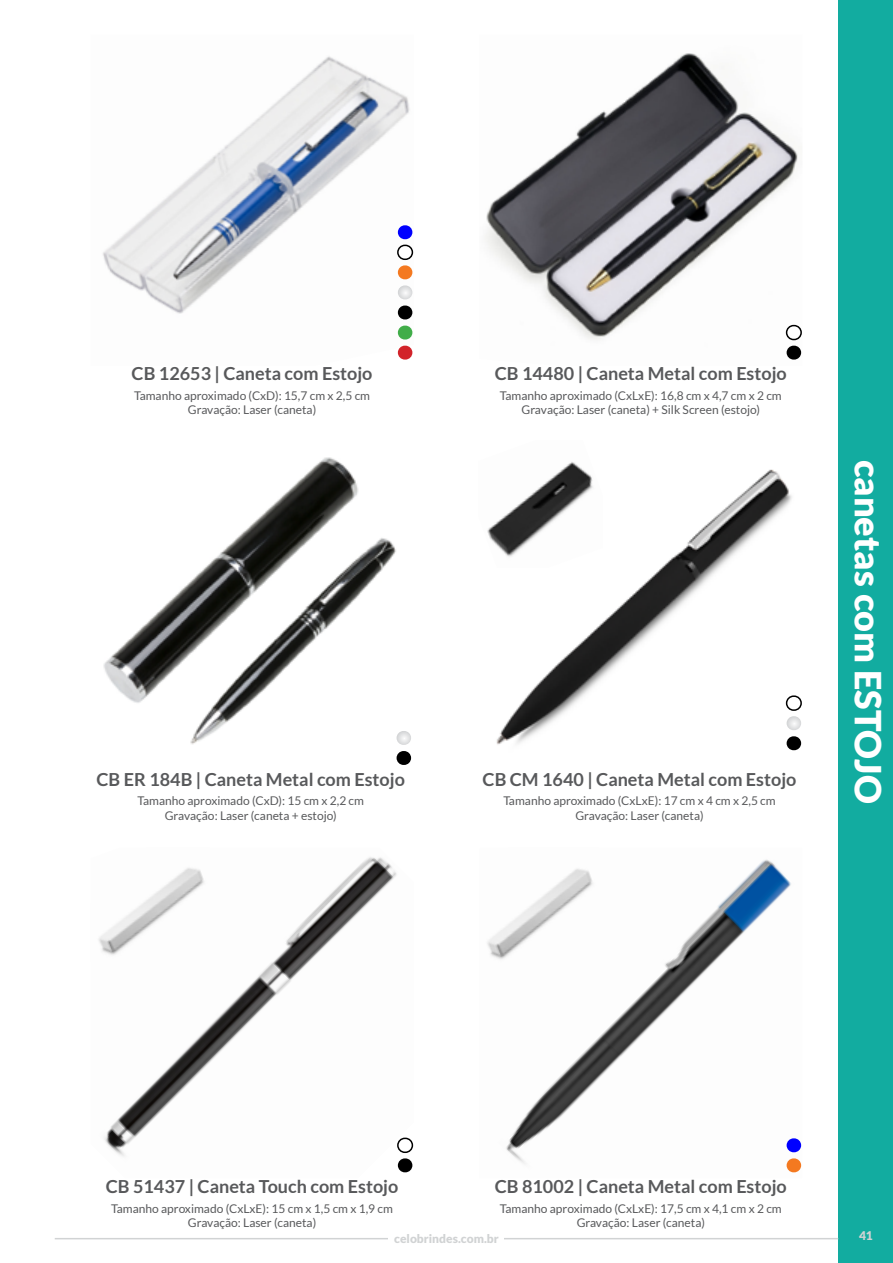
<style>
.page{position:relative;width:893px;height:1263px;background:#fff}
.page>*{position:absolute;margin:0;border:0;box-sizing:border-box;transform-origin:0 0}
.t1{font:900 36px "Lato";color:#fff}
.t2{font:700 18px "Lato";color:#58595b}
.t3{font:12px/14.4px "Lato";color:#58595b;text-align:center}
.t4{font:900 12px "Lato";color:#d1d3d4}
</style>
<div class="page">
<div style="left:839px;top:0;width:54px;height:1263px;background:#12aca0"></div>
<img style="left:103px;top:56px;width:311px;height:303px">
<img style="left:103px;top:457px;width:309px;height:308px">
<img style="left:485px;top:53px;width:317px;height:306px">
<img style="left:496px;top:469px;width:305px;height:282px">
<img style="left:487px;top:462px;width:116px;height:106px">
<img style="left:506px;top:859px;width:296px;height:314px">
<img style="left:104px;top:857px;width:310px;height:316px">
<img style="left:98px;top:857px;width:117px;height:118px">
<img style="left:487px;top:859px;width:117px;height:116px">
<div style="left:398px;top:306px;width:14px;height:13px;background:#000;border-radius:7px"></div>
<div style="left:398px;top:326px;width:14px;height:13px;background:#41ad49;border-radius:7px"></div>
<svg style="left:398px;top:285px;width:14px;height:14px"></svg>
<div style="left:398px;top:265px;width:14px;height:14px;background:#f47920;border-radius:7px"></div>
<div style="left:398px;top:245px;width:14px;height:14px;background:#fff;border-radius:7px"></div>
<div style="left:397px;top:245px;width:16px;height:15px;border:2px solid #000;border-radius:7px"></div>
<div style="left:398px;top:225px;width:14px;height:14px;background:#00f;border-radius:7px"></div>
<div style="left:398px;top:346px;width:14px;height:14px;background:#d2232a;border-radius:7px"></div>
<div style="left:787px;top:696px;width:14px;height:14px;background:#fff;border-radius:7px"></div>
<div style="left:786px;top:695px;width:16px;height:16px;border:2px solid #000;border-radius:7px"></div>
<svg style="left:787px;top:716px;width:14px;height:14px"></svg>
<div style="left:787px;top:1138px;width:14px;height:14px;background:#00f;border-radius:7px"></div>
<div style="left:398px;top:1138px;width:14px;height:14px;background:#fff;border-radius:7px"></div>
<div style="left:397px;top:1137px;width:16px;height:16px;border:2px solid #000;border-radius:7px"></div>
<div style="left:787px;top:736px;width:14px;height:14px;background:#000;border-radius:7px"></div>
<div style="left:787px;top:1158px;width:14px;height:14px;background:#f47920;border-radius:7px"></div>
<div style="left:398px;top:1158px;width:14px;height:14px;background:#000;border-radius:7px"></div>
<svg style="left:397px;top:731px;width:14px;height:14px"></svg>
<div style="left:397px;top:751px;width:14px;height:14px;background:#000;border-radius:7px"></div>
<div style="left:787px;top:326px;width:14px;height:13px;background:#fff;border-radius:7px"></div>
<div style="left:786px;top:325px;width:16px;height:15px;border:2px solid #000;border-radius:7px"></div>
<div style="left:787px;top:346px;width:14px;height:14px;background:#000;border-radius:7px"></div>
<hr style="left:55px;top:1238px;width:783px;height:1px;background:#d1d3d4">
<div style="left:389px;top:1233px;width:115px;height:11px;background:#fff"></div>
<h2 class="t2" style="left:132px;top:363px;width:242px">CB 12653 | Caneta com Estojo</h2>
<h2 class="t2" style="left:495px;top:363px;width:293px">CB 14480 | Caneta Metal com Estojo</h2>
<p class="t3" style="left:134px;top:388px;width:238px">Tamanho aproximado (CxD): 15,7 cm x 2,5 cm<br>Gravação: Laser (caneta)</p>
<p class="t3" style="left:500px;top:388px;width:283px">Tamanho aproximado (CxLxE): 16,8 cm x 4,7 cm x 2 cm<br>Gravação: Laser (caneta) + Silk Screen (estojo)</p>
<h2 class="t2" style="left:97px;top:769px;width:310px">CB ER 184B | Caneta Metal com Estojo</h2>
<p class="t3" style="left:138px;top:793px;width:228px">Tamanho aproximado (CxD): 15 cm x 2,2 cm<br>Gravação: Laser (caneta + estojo)</p>
<h2 class="t2" style="left:483px;top:769px;width:315px">CB CM 1640 | Caneta Metal com Estojo</h2>
<p class="t3" style="left:503px;top:793px;width:274px">Tamanho aproximado (CxLxE): 17 cm x 4 cm x 2,5 cm<br>Gravação: Laser (caneta)</p>
<h1 class="t1" style="left:889px;top:460px;width:345px;rotate:90deg">canetas com ESTOJO</h1>
<h2 class="t2" style="left:106px;top:1176px;width:294px">CB 51437 | Caneta Touch com Estojo</h2>
<p class="t4" style="left:394px;top:1231px;width:106px">celobrindes.com.br</p>
<p class="t4" style="left:859px;top:1228px;width:15px">41</p>
<h2 class="t2" style="left:495px;top:1176px;width:293px">CB 81002 | Caneta Metal com Estojo</h2>
<p class="t3" style="left:111px;top:1201px;width:283px">Tamanho aproximado (CxLxE): 15 cm x 1,5 cm x 1,9 cm<br>Gravação: Laser (caneta)</p>
<p class="t3" style="left:500px;top:1201px;width:283px">Tamanho aproximado (CxLxE): 17,5 cm x 4,1 cm x 2 cm<br>Gravação: Laser (caneta)</p>
</div>
